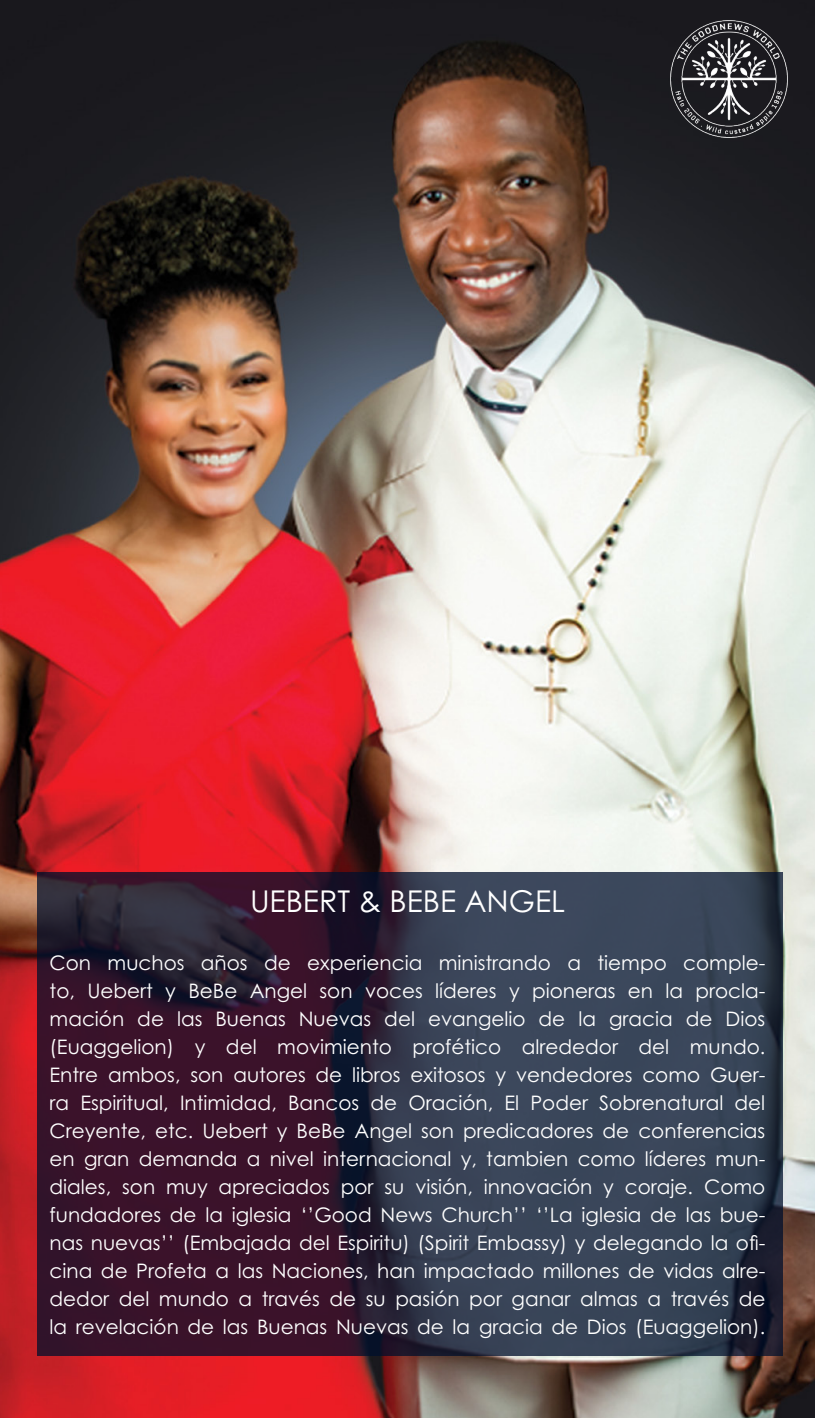
<style>
.page{position:relative;width:815px;height:1418px;background:#fff}
.page>*{position:absolute;margin:0;border:0;box-sizing:border-box;transform-origin:0 0}
.t1{font:35px "Century Gothic Pro";color:#fff}
.t2{font:30px "Century Gothic Pro";color:#fff}
.t3{font:20px/28px "Century Gothic Pro";color:#fff;text-align:justify}
</style>
<div class="page">
<img style="left:0;top:0;width:815px;height:1417px">
<svg style="left:351px;top:60px;width:464px;height:60px;background:#3d2b24"></svg>
<div style="left:0;top:60px;width:351px;height:60px;background:#1b1a1f"></div>
<svg style="left:689px;top:1355px;width:58px;height:62px;background:#999f95"></svg>
<img style="left:39px;top:1355px;width:246px;height:51px">
<img style="left:664px;top:15px;width:130px;height:126px">
<svg style="left:37px;top:872px;width:745px;height:483px;background:#342c41"></svg>
<p class="t2" style="left:250px;top:882px;width:316px">UEBERT &amp; BEBE ANGEL</p>
<p class="t3" style="left:50px;top:948px;width:717px">Con muchos años de experiencia ministrando a tiempo comple&shy;to, Uebert y BeBe Angel son voces líderes y pioneras en la procla&shy;mación de las Buenas Nuevas del evangelio de la gracia de Dios (Euaggelion) y del movimiento profético alrededor del mundo.</p>
<p class="t3" style="left:50px;top:1060px;width:717px">Entre ambos, son autores de libros exitosos y vendedores como Guer&shy;ra Espiritual, Intimidad, Bancos de Oración, El Poder Sobrenatural del Creyente, etc. Uebert y BeBe Angel son predicadores de conferencias en gran demanda a nivel internacional y, tambien como líderes mun&shy;diales, son muy apreciados por su visión, innovación y coraje. Como fundadores de la iglesia ‘’Good News Church’’ ‘’La iglesia de las bue&shy;nas nuevas’’ (Embajada del Espiritu) (Spirit Embassy) y delegando la ofi&shy;cina de Profeta a las Naciones, han impactado millones de vidas alre&shy;dedor del mundo a través de su pasión por ganar almas a través de la revelación de las Buenas Nuevas de la gracia de Dios (Euaggelion).</p>
<h1 class="t1" style="left:694px;top:1322px;width:21px">2</h1>
</div>
